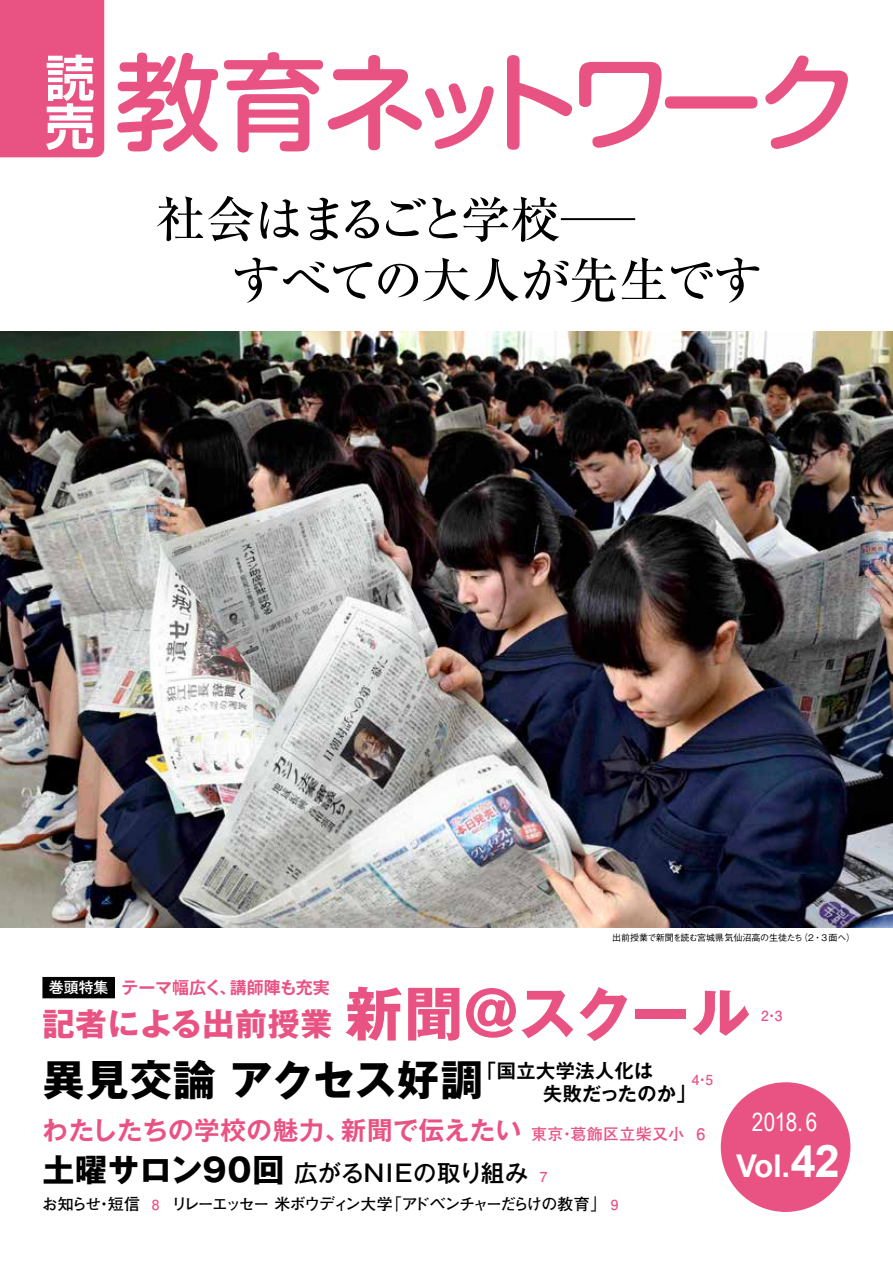
<style>
.page{position:relative;width:893px;height:1263px;background:#fff}
.page>*{position:absolute;margin:0;border:0;box-sizing:border-box;transform-origin:0 0}
.t1{font:700 58.5px "Gothic MB101 Pr 6 N";color:#e95383}
.t2{font:700 44.85px "Arial";color:#fff}
.t3{font:700 42.45px "Gothic MB101 Pr 6 N";letter-spacing:.025em;color:#000}
.t4{font:700 31.95px "Gothic MB101 Pr 6 N";letter-spacing:.025em;color:#e95383}
.t5{font:700 31.95px "Gothic MB101 Pr 6 N";letter-spacing:.025em;color:#000}
.t6{font:700 31.35px "Arial";color:#fff}
.t7{font:700 25.5px "Gothic MB101 Pr 6 N De";letter-spacing:.025em;color:#e95383}
.t8{font:25.2px "Arial Narrow";color:#fff}
.t9{font:500 23.4px "Gothic MB101 Pr 6 N";letter-spacing:.015em;color:#000}
.t10{font:700 19.2px/23.4px "Gothic MB101 Pr 6 N De";letter-spacing:.025em;color:#000}
.t11{font:700 16.95px "Gothic MB101 Pr 6 N De";letter-spacing:-.01em;color:#e95383}
.t12{font:700 15.9px "Futo Go B101 Pro";letter-spacing:-.09em;color:#000}
.t13{font:700 15.9px "Futo Go B101 Pro";letter-spacing:.025em;color:#e95383}
.t14{font:500 14.85px "Gothic MB101 Pr 6 N";color:#fff}
.t15{font:700 13.8px "Futo Go B101 Pro";color:#e95383}
.t16{font:500 9px "Gothic BBB Pro";letter-spacing:-.02em;color:#000}
.s1{font-size:31.35px}
</style>
<div class="page">
<svg style="left:235px;top:257px;width:524px;height:46px"></svg>
<svg style="left:157px;top:196px;width:478px;height:46px"></svg>
<svg style="left:117px;top:53px;width:101px;height:99px"></svg>
<svg style="left:224px;top:52px;width:270px;height:100px"></svg>
<svg style="left:507px;top:55px;width:65px;height:95px"></svg>
<svg style="left:579px;top:62px;width:83px;height:86px"></svg>
<div style="left:665px;top:96px;width:92px;height:13px;background:#e95383;border-radius:6px"></div>
<svg style="left:765px;top:56px;width:83px;height:93px"></svg>
<svg style="left:0;top:0;width:104px;height:157px;background:#ec6e96"></svg>
<div style="left:721px;top:1082px;width:129px;height:130px;background:#e95383;border-radius:50%"></div>
<div style="left:43px;top:977px;width:71px;height:21px;background:#000"></div>
<img style="left:0;top:332px;width:893px;height:595px">
<p class="t16" style="left:799px;top:931px;width:58px">（・2 3 面へ(</p>
<p class="t16" style="left:612px;top:931px;width:192px">出前授業で新聞を読む宮城県気仙沼高の生徒たち</p>
<p class="t14" style="left:49px;top:975px;width:61px">巻頭特集</p>
<p class="t11" style="left:122px;top:973px;width:116px">テーマ幅広く、</p>
<p class="t11" style="left:230px;top:973px;width:102px">講師陣も充実</p>
<h3 class="t4" style="left:43px;top:997px;width:291px">記者による出前授業</h3>
<h1 class="t1" style="left:345px;top:965px;width:407px">新聞＠スクール</h1>
<p class="t15" style="left:761px;top:1005px;width:19px">・2</p>
<p class="t15" style="left:775px;top:1005px;width:9px">3</p>
<h3 class="t3" style="left:43px;top:1045px;width:442px">異見交論アクセス好調</h3>
<p class="t10" style="left:484px;top:1058px;width:213px;text-indent:-7px">「国立大学法人化は<br>　　　失敗だったのか「</p>
<p class="t15" style="left:692px;top:1069px;width:19px">・4</p>
<p class="t15" style="left:705px;top:1069px;width:9px">5</p>
<h3 class="t7" style="left:43px;top:1109px;width:309px">わたしたちの学校の魅力、</h3>
<h3 class="t7" style="left:341px;top:1109px;width:182px">新聞で伝えたい</h3>
<p class="t13" style="left:531px;top:1121px;width:155px">東京葛飾区立柴又小</p>
<p class="t13" style="left:559px;top:1121px;width:17px">・</p>
<h3 class="t5" style="left:43px;top:1143px;width:243px">土曜サロン90回</h3>
<h3 class="t9" style="left:294px;top:1153px;width:235px">広がるNIEの取り組み</h3>
<p class="t15" style="left:540px;top:1165px;width:9px">7</p>
<p class="t12" style="left:42px;top:1191px;width:100px">お知らせ短信</p>
<p class="t12" style="left:96px;top:1191px;width:17px">・</p>
<p class="t12" style="left:172px;top:1191px;width:223px">リレーエッセー米ボウディン大学</p>
<p class="t12" style="left:386px;top:1191px;width:222px">「アドベンチャーだらけの教育「</p>
<p class="t15" style="left:152px;top:1194px;width:23px">　8</p>
<p class="t15" style="left:611px;top:1194px;width:9px">9</p>
<p class="t13" style="left:696px;top:1121px;width:10px">6</p>
<h3 class="t8" style="left:752px;top:1104px;width:67px">2018.6</h3>
<h2 class="t2" style="left:781px;top:1131px;width:60px"><span class="s1">.</span>42</h2>
<h3 class="t6" style="left:736px;top:1145px;width:47px">Vol</h3>
</div>
